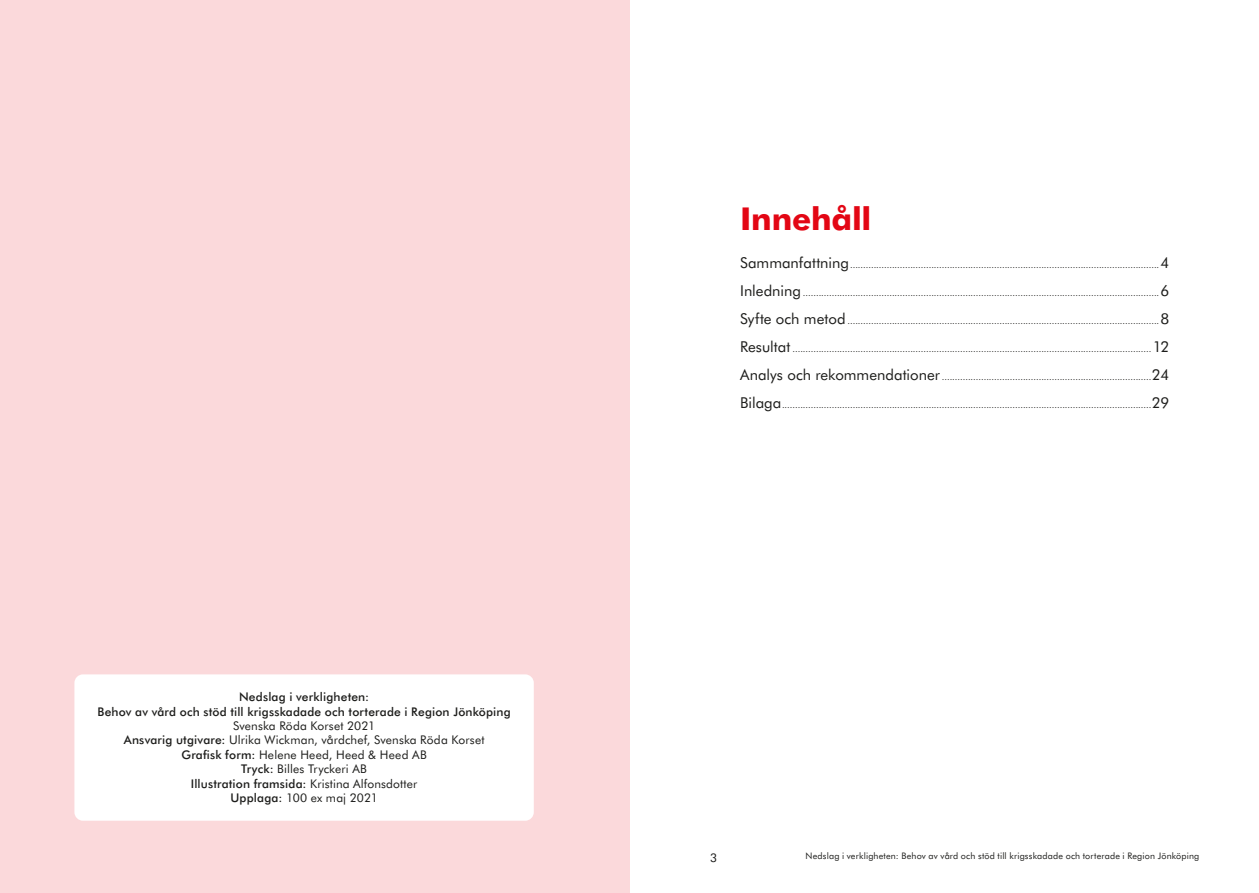
<style>
.page{position:relative;width:1259px;height:893px;background:#fff}
.page>*{position:absolute;margin:0;border:0;box-sizing:border-box;transform-origin:0 0}
.t1{font:700 31.5px "Futura BT";letter-spacing:-.005em;color:#e30614}
.t2{font:12px/14.4px "Futura BT";letter-spacing:.015em;color:#1d1d1b;text-align:center}
.t3{font:500 12px/14.4px "Futura BT";letter-spacing:.015em;color:#1d1d1b;text-align:center}
.t4{font:9px "Futura BT";letter-spacing:.02em;color:#1d1d1b}
.s1{font-weight:500}
.s2{font-size:15px}
</style>
<div class="page">
<div style="left:0;top:0;width:629px;height:893px;background:#fbd9db"></div>
<div style="left:74px;top:674px;width:460px;height:147px;background:#fff;border-radius:9px"></div>
<h2 class="t3" style="left:97px;top:690px;width:415px">Nedslag i verkligheten:<br>Behov av vård och stöd till krigsskadade och torterade i Region Jönköping</h2>
<h2 class="t2" style="left:124px;top:718px;width:362px">Svenska Röda Korset 2021<br><span class="s1">Ansvarig utgivare:</span> Ulrika Wickman, vårdchef, Svenska Röda Korset <span class="s1">Grafisk form:</span> Helene Heed, Heed &amp; Heed AB<br><span class="s1">Tryck:</span> Billes Tryckeri AB<br><span class="s1">Illustration framsida:</span> Kristina Alfonsdotter<br><span class="s1">Upplaga:</span> 100 ex maj 2021</h2>
<h1 class="t1" style="left:740px;top:200px;width:133px">Innehåll</h1>
<p class="t4" style="left:740px;top:259px;width:431px"><span class="s2">Sammanfattning</span>......................................................................................................................<span class="s2">4</span></p>
<p class="t4" style="left:740px;top:287px;width:431px"><span class="s2">Inledning</span> ........................................................................................................................................<span class="s2">6</span></p>
<p class="t4" style="left:740px;top:315px;width:431px"><span class="s2">Syfte och metod</span> .......................................................................................................................<span class="s2">8</span></p>
<p class="t4" style="left:740px;top:343px;width:431px"><span class="s2">Resultat</span> .........................................................................................................................................<span class="s2">12</span></p>
<p class="t4" style="left:740px;top:371px;width:430px"><span class="s2">Analys och rekommendationer</span> ................................................................................<span class="s2">24</span></p>
<p class="t4" style="left:740px;top:399px;width:430px"><span class="s2">Bilaga</span>.............................................................................................................................................<span class="s2">29</span></p>
<h2 class="t2" style="left:710px;top:850px;width:9px">3</h2>
<p class="t4" style="left:805px;top:851px;width:395px">Nedslag i verkligheten: Behov av vård och stöd till krigsskadade och torterade i Region Jönköping</p>
</div>
